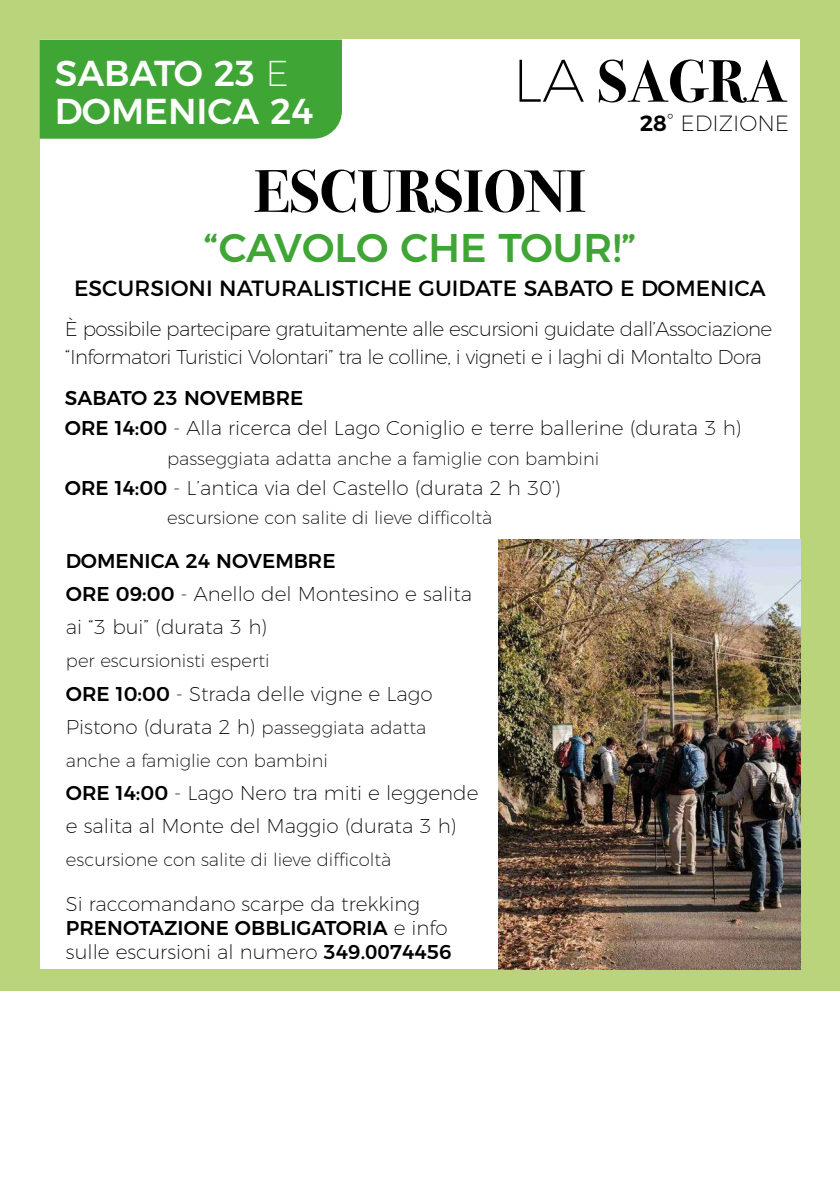
<style>
.page{position:relative;width:840px;height:1191px;background:#fff}
.page>*{position:absolute;margin:0;border:0;box-sizing:border-box;transform-origin:0 0}
.t1{font:700 60px "Bodoni Svty Two OSITCTT";color:#000}
.t2{font:500 40px "Montserrat";color:#3fa535}
.t3{font:500 36px "Montserrat";color:#fff}
.t4{font:22px "Montserrat";color:#000}
.t5{font:200 22px "Montserrat";color:#000}
.t6{font:200 20px/33.2px "Montserrat";color:#000}
.t7{font:200 20px/28px "Montserrat";letter-spacing:-.03em;color:#000}
.t8{font:200 18px "Montserrat";color:#000}
.s1{font-weight:200}
.s2{font-family:"Montserrat";font-weight:200}
.s3{font-weight:600}
.s4{font-weight:500}
.s5{font-size:18px}
</style>
<div class="page">
<div style="left:0;top:0;width:839px;height:1191px;background:#b9d47a"></div>
<div style="left:40px;top:40px;width:759px;height:929px;background:#fff"></div>
<div style="left:40px;top:40px;width:302px;height:99px;background:#3fa535"></div>
<div style="left:0;top:991px;width:839px;height:200px;background:#fff"></div>
<img style="left:498px;top:539px;width:301px;height:430px">
<h3 class="t3" style="left:55px;top:44px;width:235px">SABATO 23 <span class="s1">E</span></h3>
<h1 class="t1" style="left:512px;top:46px;width:276px"><span class="s2">LA</span> SAGRA</h1>
<h3 class="t3" style="left:55px;top:82px;width:260px">DOMENICA 24</h3>
<p class="t5" style="left:639px;top:106px;width:151px"><span class="s3">28</span>˚ EDIZIONE</p>
<h1 class="t1" style="left:254px;top:156px;width:333px">ESCURSIONI</h1>
<h2 class="t2" style="left:203px;top:215px;width:434px">“CAVOLO CHE TOUR!”</h2>
<p class="t4" style="left:74px;top:270px;width:692px">ESCURSIONI NATURALISTICHE GUIDATE SABATO E DOMENICA</p>
<p class="t7" style="left:65px;top:313px;width:708px">È possibile partecipare gratuitamente alle escursioni guidate dall’Associazione “Informatori Turistici Volontari” tra le colline, i vigneti e i laghi di Montalto Dora</p>
<p class="t6" style="left:65px;top:381px;width:677px;line-height:29.8px"><span class="s4">SABATO 23 NOVEMBRE<br>ORE 14:00</span> - Alla ricerca del Lago Coniglio e terre ballerine (durata 3 h)</p>
<p class="t8" style="left:167px;top:445px;width:433px">passeggiata adatta anche a famiglie con bambini</p>
<p class="t6" style="left:65px;top:469px;width:497px"><span class="s4">ORE 14:00</span> - L’antica via del Castello (durata 2 h 30’)</p>
<p class="t8" style="left:167px;top:504px;width:326px">escursione con salite di lieve difficoltà</p>
<p class="t6" style="left:66px;top:542px;width:407px"><span class="s4">DOMENICA 24 NOVEMBRE<br>ORE 09:00</span> - Anello del Montesino e salita ai “3 bui” (durata 3 h)</p>
<p class="t8" style="left:66px;top:647px;width:205px">per escursionisti esperti</p>
<p class="t6" style="left:66px;top:675px;width:368px"><span class="s4">ORE 10:00</span> - Strada delle vigne e Lago<br>Pistono (durata 2 h) <span class="s5">passeggiata adatta</span></p>
<p class="t8" style="left:66px;top:746px;width:263px">anche a famiglie con bambini</p>
<p class="t6" style="left:66px;top:774px;width:414px"><span class="s4">ORE 14:00</span> - Lago Nero tra miti e leggende e salita al Monte del Maggio (durata 3 h)</p>
<p class="t8" style="left:66px;top:846px;width:326px">escursione con salite di lieve difficoltà</p>
<p class="t6" style="left:66px;top:890px;width:387px;line-height:24px">Si raccomandano scarpe da trekking<br><span class="s4">PRENOTAZIONE OBBLIGATORIA</span> e info sulle escursioni al numero <span class="s4">349.0074456</span></p>
</div>
